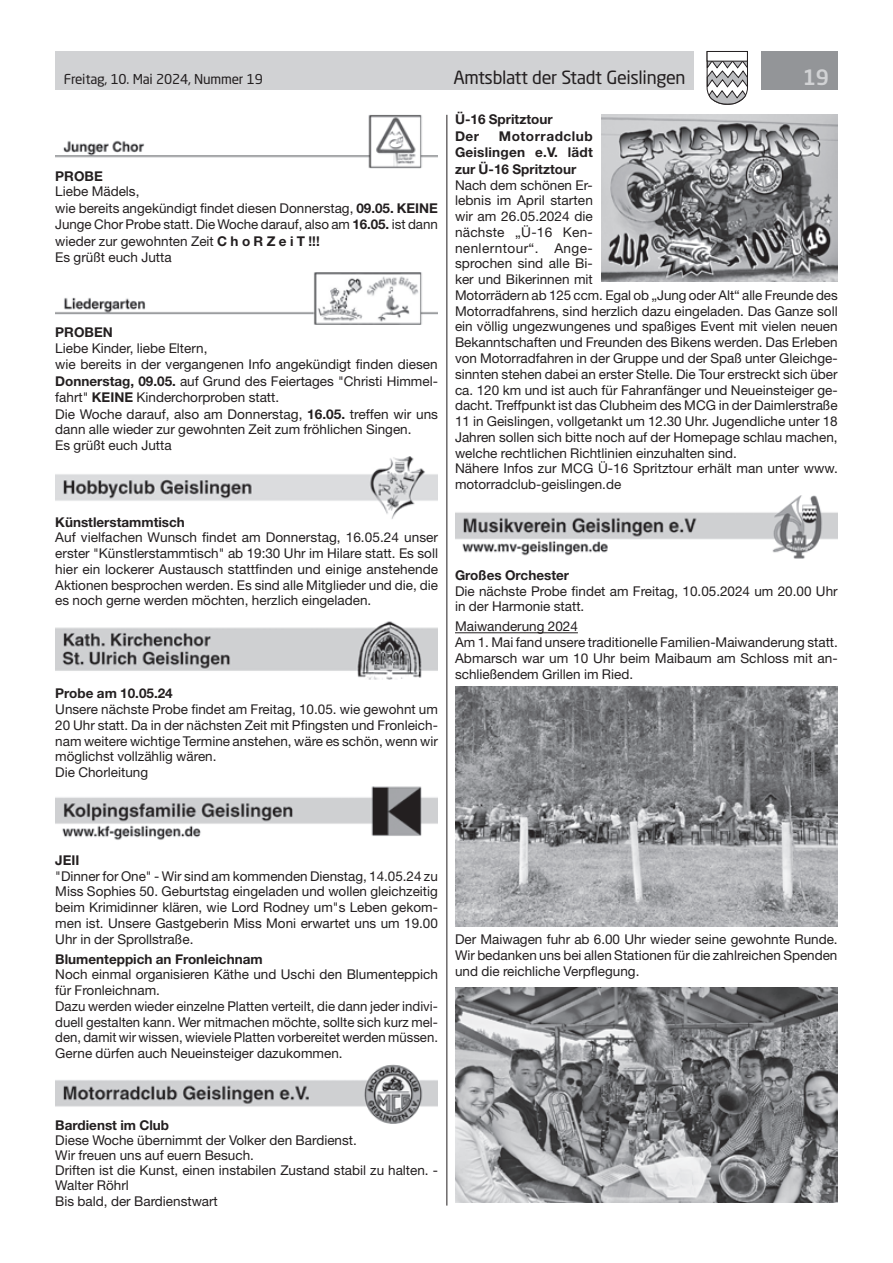
<style>
.page{position:relative;width:893px;height:1263px;background:#fff}
.page>*{position:absolute;margin:0;border:0;box-sizing:border-box;transform-origin:0 0}
.t1{font:500 21px "Neo Sans Std";color:#d1d2d4}
.t2{font:18px "Neo Sans Std";letter-spacing:-.02em;color:#231f20}
.t3{font:13.5px/15.8px "Helvetica Neue LT Std";color:#231f20}
.t4{font:700 13.5px/16.5px "Helvetica Neue LT Std";color:#231f20}
.t5{font:13.5px "Neo Sans Std";letter-spacing:-.015em;color:#231f20}
.s1{font-weight:700}
</style>
<div class="page">
<div style="left:55px;top:51px;width:639px;height:38px;background:#d1d2d4"></div>
<div style="left:761px;top:51px;width:77px;height:38px;background:#939598"></div>
<svg style="left:706px;top:51px;width:42px;height:54px"></svg>
<div style="left:707px;top:51px;width:41px;height:10px;background:#fff;border:1px solid #231f20"></div>
<hr style="left:446px;top:115px;width:1px;height:1090px;background:#231f20">
<img style="left:55px;top:115px;width:383px;height:54px">
<img style="left:55px;top:272px;width:383px;height:53px">
<img style="left:55px;top:456px;width:383px;height:63px">
<img style="left:55px;top:621px;width:383px;height:59px">
<img style="left:55px;top:786px;width:383px;height:54px">
<img style="left:55px;top:1064px;width:383px;height:60px">
<hr style="left:455px;top:632px;width:123px;height:1px;background:#231f20">
<img style="left:455px;top:495px;width:383px;height:64px">
<img style="left:455px;top:686px;width:383px;height:240px">
<img style="left:455px;top:987px;width:383px;height:216px">
<img style="left:601px;top:115px;width:237px;height:166px">
<p class="t5" style="left:64px;top:71px;width:201px">Freitag, 10. Mai 2024, Nummer 19</p>
<h2 class="t2" style="left:453px;top:66px;width:234px">Amtsblatt der Stadt Geislingen</h2>
<h1 class="t1" style="left:803px;top:64px;width:28px">19</h1>
<p class="t4" style="left:55px;top:167px;width:49px">PROBE</p>
<p class="t3" style="left:55px;top:183px;width:384px;line-height:16.4px">Liebe Mädels,<br>wie bereits angekündigt findet diesen Donnerstag, <span class="s1">09.05. KEINE </span>Junge Chor Probe statt. Die Woche darauf, also am <span class="s1">16.05.</span> ist dann wieder zur gewohnten Zeit <span class="s1">C h o R Z e i T !!!<br></span>Es grüßt euch Jutta</p>
<p class="t4" style="left:55px;top:324px;width:59px">PROBEN</p>
<p class="t3" style="left:55px;top:340px;width:384px;line-height:16.2px">Liebe Kinder, liebe Eltern,<br>wie bereits in der vergangenen Info angekündigt finden diesen <span class="s1">Donnerstag, 09.05.</span> auf Grund des Feiertages "Christi Himmel&shy;fahrt" <span class="s1">KEINE</span> Kinderchorproben statt.<br>Die Woche darauf, also am Donnerstag, <span class="s1">16.05.</span> treffen wir uns dann alle wieder zur gewohnten Zeit zum fröhlichen Singen.<br>Es grüßt euch Jutta</p>
<p class="t4" style="left:55px;top:513px;width:131px">Künstlerstammtisch</p>
<p class="t3" style="left:55px;top:529px;width:384px;text-align:justify">Auf vielfachen Wunsch findet am Donnerstag, 16.05.24 unser erster "Künstlerstammtisch" ab 19:30 Uhr im Hilare statt. Es soll hier ein lockerer Austausch stattfinden und einige anstehende Aktionen besprochen werden. Es sind alle Mitglieder und die, die es noch gerne werden möchten, herzlich eingeladen.</p>
<p class="t4" style="left:55px;top:685px;width:119px">Probe am 10.05.24</p>
<p class="t3" style="left:55px;top:701px;width:384px">Unsere nächste Probe findet am Freitag, 10.05. wie gewohnt um 20 Uhr statt. Da in der nächsten Zeit mit Pfingsten und Fronleich&shy;nam weitere wichtige Termine anstehen, wäre es schön, wenn wir möglichst vollzählig wären.<br>Die Chorleitung</p>
<p class="t4" style="left:455px;top:111px;width:99px">Ü-16 Spritztour<br>Der</p>
<p class="t4" style="left:455px;top:128px;width:139px;text-align:justify;text-indent:44px">Motorradclub Geislingen e.V. lädt zur Ü-16 Spritztour</p>
<p class="t3" style="left:455px;top:177px;width:384px">Nach dem schönen Er-<br>lebnis im April starten<br>wir am 26.05.2024 die<br>nächste „Ü-16 Ken-<br>nenlerntour“. Ange-<br>sprochen sind alle Bi-<br>ker und Bikerinnen mit<br>Motorrädern ab 125 ccm. Egal ob „Jung oder Alt“ alle Freunde des Motorradfahrens, sind herzlich dazu eingeladen. Das Ganze soll ein völlig ungezwungenes und spaßiges Event mit vielen neuen Bekanntschaften und Freunden des Bikens werden. Das Erleben von Motorradfahren in der Gruppe und der Spaß unter Gleichge&shy;sinnten stehen dabei an erster Stelle. Die Tour erstreckt sich über ca. 120 km und ist auch für Fahranfänger und Neueinsteiger ge&shy;dacht. Treffpunkt ist das Clubheim des MCG in der Daimlerstraße 11 in Geislingen, vollgetankt um 12.30 Uhr. Jugendliche unter 18<br>Jahren sollen sich bitte noch auf der Homepage schlau machen, welche rechtlichen Richtlinien einzuhalten sind.<br>Nähere Infos zur MCG Ü-16 Spritztour erhält man unter www. motorradclub-geislingen.de</p>
<p class="t4" style="left:455px;top:567px;width:116px">Großes Orchester</p>
<p class="t3" style="left:455px;top:583px;width:384px">Die nächste Probe findet am Freitag, 10.05.2024 um 20.00 Uhr in der Harmonie statt.</p>
<p class="t3" style="left:455px;top:619px;width:384px">Maiwanderung 2024<br>Am 1. Mai fand unsere traditionelle Familien-Maiwanderung statt.<br>Abmarsch war um 10 Uhr beim Maibaum am Schloss mit an&shy;schließendem Grillen im Ried.</p>
<p class="t4" style="left:55px;top:851px;width:26px">JEII</p>
<p class="t3" style="left:55px;top:868px;width:384px;text-align:justify">"Dinner for One" - Wir sind am kommenden Dienstag, 14.05.24 zu Miss Sophies 50. Geburtstag eingeladen und wollen gleichzeitig beim Krimidinner klären, wie Lord Rodney um"s Leben gekom&shy;men ist. Unsere Gastgeberin Miss Moni erwartet uns um 19.00<br>Uhr in der Sprollstraße.</p>
<p class="t4" style="left:55px;top:950px;width:209px">Blumenteppich an Fronleichnam</p>
<p class="t3" style="left:55px;top:966px;width:384px">Noch einmal organisieren Käthe und Uschi den Blumenteppich für Fronleichnam.<br>Dazu werden wieder einzelne Platten verteilt, die dann jeder indivi&shy;duell gestalten kann. Wer mitmachen möchte, sollte sich kurz mel&shy;den, damit wir wissen, wieviele Platten vorbereitet werden müssen.<br>Gerne dürfen auch Neueinsteiger dazukommen.</p>
<p class="t3" style="left:455px;top:931px;width:384px;text-align:justify">Der Maiwagen fuhr ab 6.00 Uhr wieder seine gewohnte Runde.<br>Wir bedanken uns bei allen Stationen für die zahlreichen Spenden und die reichliche Verpflegung.</p>
<p class="t4" style="left:55px;top:1117px;width:115px">Bardienst im Club</p>
<p class="t3" style="left:55px;top:1133px;width:384px;line-height:15.1px">Diese Woche übernimmt der Volker den Bardienst.<br>Wir freuen uns auf euern Besuch.<br>Driften ist die Kunst, einen instabilen Zustand stabil zu halten. - Walter Röhrl<br>Bis bald, der Bardienstwart</p>
</div>
